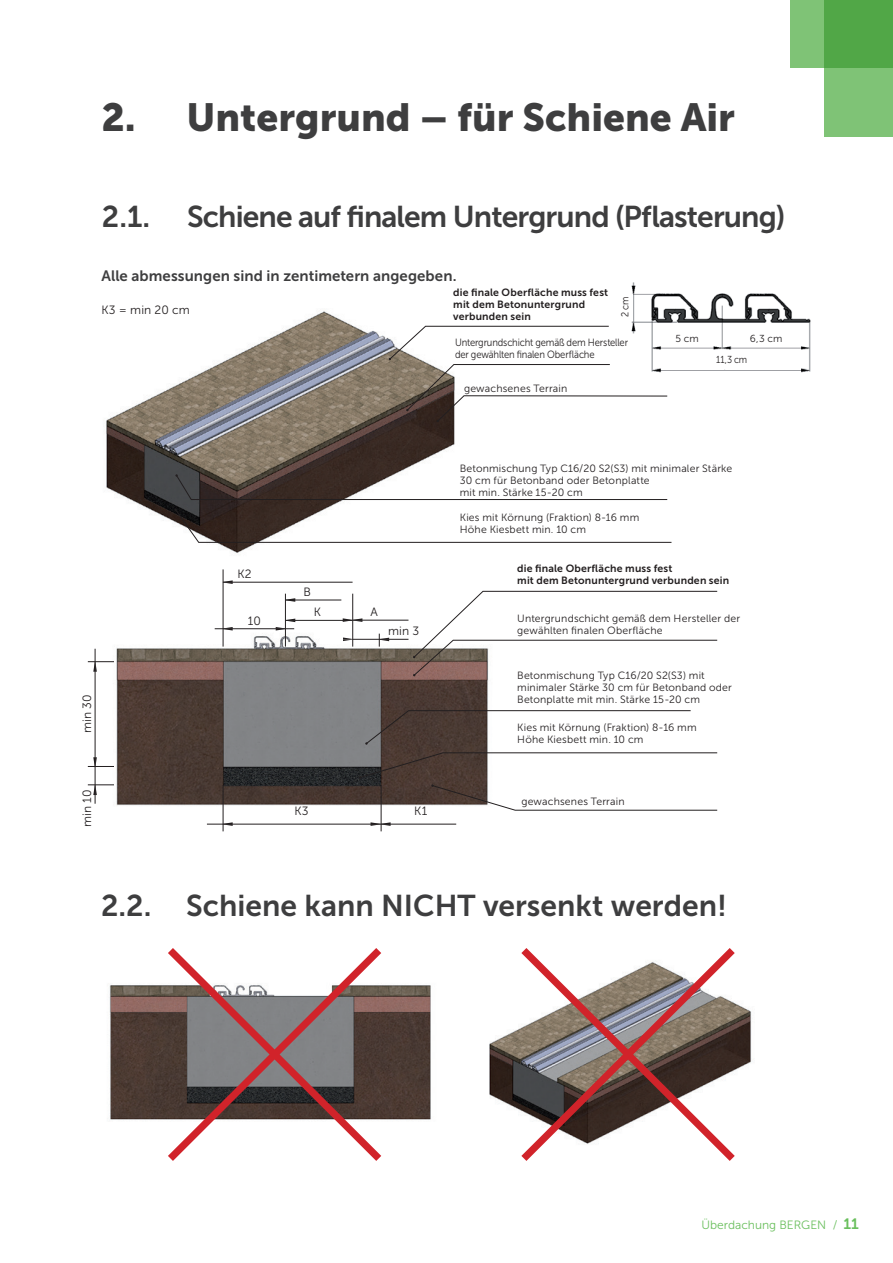
<style>
.page{position:relative;width:893px;height:1263px;background:#fff}
.page>*{position:absolute;margin:0;border:0;box-sizing:border-box;transform-origin:0 0}
.h2_Header{font:39px "Museo Sans 900";color:#3e3e3f}
.h2_Header-2{font:30px "Museo Sans 700";letter-spacing:-.03em;color:#3e3e3f}
.h2_Header-3{font:30px "Museo Sans 700";color:#3e3e3f}
.t1{font:15px "Museo Sans 700";letter-spacing:.005em;color:#3e3e3f}
.t2{font:12px "Museo Sans 300";letter-spacing:.01em;color:#231f20}
.t3{font:12px "Museo Sans 300";color:#6abf5d}
.t4{font:10.5px/12px "Museo Sans 300";letter-spacing:.015em;color:#231f20}
.t5{font:10.5px/12px "Museo Sans 700";letter-spacing:.015em;color:#231f20}
.t6{font:10.5px/12px "Museo Sans 300";letter-spacing:-.01em;color:#231f20;scale:.9 1}
.t7{font:10.2px "Museo Sans 300";letter-spacing:.005em;color:#231f20;scale:.9 1}
.t8{font:10.2px "Museo Sans 300";letter-spacing:.005em;color:#231f20}
.s1{font-family:"Museo Sans 700";font-size:15px}
</style>
<div class="page">
<div style="left:790px;top:0;width:103px;height:68px;background:#7fc376"></div>
<svg style="left:824px;top:0;width:69px;height:137px;background:#68b55e"></svg>
<img style="left:631px;top:282px;width:180px;height:91px">
<div style="left:663px;top:334px;width:48px;height:13px;background:#fff"></div>
<div style="left:663px;top:356px;width:138px;height:12px;background:#fff"></div>
<div style="left:621px;top:294px;width:11px;height:26px;background:#fff"></div>
<div style="left:742px;top:334px;width:49px;height:13px;background:#fff"></div>
<img style="left:116px;top:624px;width:372px;height:189px">
<div style="left:236px;top:614px;width:37px;height:13px;background:#fff"></div>
<div style="left:228px;top:806px;width:147px;height:13px;background:#fff"></div>
<svg style="left:359px;top:752px;width:359px;height:59px"></svg>
<svg style="left:413px;top:591px;width:305px;height:85px"></svg>
<svg style="left:365px;top:710px;width:326px;height:35px"></svg>
<div style="left:517px;top:669px;width:232px;height:36px;background:#fff"></div>
<hr style="left:381px;top:785px;width:1px;height:46px;background:#231f20">
<hr style="left:223px;top:785px;width:1px;height:46px;background:#231f20">
<hr style="left:207px;top:824px;width:249px;height:1px;background:#231f20">
<svg style="left:223px;top:822px;width:10px;height:4px"></svg>
<div style="left:387px;top:806px;width:68px;height:13px;background:#fff"></div>
<svg style="left:371px;top:822px;width:20px;height:4px"></svg>
<hr style="left:285px;top:594px;width:1px;height:53px;background:#231f20">
<hr style="left:223px;top:569px;width:1px;height:78px;background:#231f20">
<hr style="left:215px;top:628px;width:79px;height:1px;background:#231f20">
<svg style="left:223px;top:627px;width:10px;height:3px"></svg>
<hr style="left:286px;top:600px;width:55px;height:1px;background:#231f20">
<svg style="left:285px;top:598px;width:10px;height:4px"></svg>
<hr style="left:223px;top:582px;width:130px;height:1px;background:#231f20">
<svg style="left:223px;top:580px;width:10px;height:4px"></svg>
<hr style="left:286px;top:620px;width:67px;height:1px;background:#231f20">
<svg style="left:276px;top:619px;width:19px;height:11px"></svg>
<hr style="left:352px;top:594px;width:1px;height:53px;background:#231f20">
<hr style="left:353px;top:620px;width:55px;height:1px;background:#231f20">
<svg style="left:343px;top:618px;width:19px;height:4px"></svg>
<div style="left:381px;top:624px;width:45px;height:13px;background:#fff"></div>
<hr style="left:353px;top:639px;width:55px;height:1px;background:#231f20">
<svg style="left:379px;top:634px;width:10px;height:13px"></svg>
<svg style="left:343px;top:637px;width:10px;height:4px"></svg>
<hr style="left:95px;top:649px;width:1px;height:155px;background:#231f20">
<svg style="left:88px;top:757px;width:26px;height:10px"></svg>
<svg style="left:88px;top:661px;width:26px;height:11px"></svg>
<svg style="left:88px;top:784px;width:26px;height:11px"></svg>
<img style="left:106px;top:311px;width:408px;height:242px">
<svg style="left:175px;top:474px;width:493px;height:26px"></svg>
<div style="left:460px;top:462px;width:283px;height:35px;background:#fff"></div>
<svg style="left:389px;top:326px;width:279px;height:96px"></svg>
<svg style="left:174px;top:508px;width:498px;height:35px"></svg>
<img style="left:489px;top:1006px;width:263px;height:101px">
<img style="left:109px;top:985px;width:322px;height:135px">
<svg style="left:160px;top:948px;width:229px;height:213px"></svg>
<svg style="left:514px;top:948px;width:228px;height:213px"></svg>
<p class="h2_Header" style="left:101px;top:95px;width:635px">2. Untergrund – für Schiene Air</p>
<p class="h2_Header-2" style="left:102px;top:200px;width:685px">2.1. Schiene auf finalem Untergrund (Pflasterung)</p>
<p class="t1" style="left:101px;top:267px;width:357px">Alle abmessungen sind in zentimetern angegeben.</p>
<p class="t2" style="left:101px;top:303px;width:90px">K3 = min 20 cm</p>
<p class="t5" style="left:453px;top:286px;width:156px">die finale Oberfläche muss fest</p>
<p class="t5" style="left:453px;top:298px;width:133px">mit dem Betonuntergrund verbunden sein</p>
<p class="t7" style="left:619px;top:317px;width:24px;rotate:-90deg">2 cm</p>
<p class="t6" style="left:455px;top:337px;width:194px">Untergrundschicht gemäß dem Hersteller der gewählten finalen Oberfläche</p>
<p class="t4" style="left:464px;top:382px;width:105px">gewachsenes Terrain</p>
<p class="t8" style="left:675px;top:333px;width:25px">5 cm</p>
<p class="t8" style="left:750px;top:333px;width:34px">6,3 cm</p>
<p class="t7" style="left:716px;top:354px;width:36px">11,3 cm</p>
<p class="t2" style="left:81px;top:733px;width:40px;rotate:-90deg">min 30</p>
<p class="t2" style="left:81px;top:827px;width:39px;rotate:-90deg">min 10</p>
<p class="t2" style="left:237px;top:568px;width:16px">K2</p>
<p class="t2" style="left:248px;top:614px;width:15px">10</p>
<p class="t2" style="left:303px;top:585px;width:9px">B</p>
<p class="t2" style="left:314px;top:606px;width:9px">K</p>
<p class="t2" style="left:371px;top:606px;width:9px">A</p>
<p class="t2" style="left:388px;top:625px;width:33px">min 3</p>
<p class="t2" style="left:295px;top:804px;width:16px">K3</p>
<p class="t2" style="left:414px;top:804px;width:15px">K1</p>
<p class="t4" style="left:460px;top:462px;width:274px">Betonmischung Typ C16/20 S2(S3) mit minimaler Stärke<br>30 cm für Betonband oder Betonplatte<br>mit min. Stärke 15-20 cm</p>
<p class="t4" style="left:460px;top:512px;width:181px">Kies mit Körnung (Fraktion) 8-16 mm<br>Höhe Kiesbett min. 10 cm</p>
<p class="t5" style="left:517px;top:562px;width:157px">die finale Oberfläche muss fest</p>
<p class="t5" style="left:517px;top:574px;width:214px">mit dem Betonuntergrund verbunden sein</p>
<p class="t4" style="left:517px;top:612px;width:224px">Untergrundschicht gemäß dem Hersteller der gewählten finalen Oberfläche</p>
<p class="t4" style="left:517px;top:669px;width:216px">Betonmischung Typ C16/20 S2(S3) mit minimaler Stärke 30 cm für Betonband oder<br>Betonplatte mit min. Stärke 15-20 cm</p>
<p class="t4" style="left:517px;top:721px;width:181px">Kies mit Körnung (Fraktion) 8-16 mm<br>Höhe Kiesbett min. 10 cm</p>
<p class="t4" style="left:521px;top:795px;width:105px">gewachsenes Terrain</p>
<p class="h2_Header-3" style="left:101px;top:889px;width:627px">2.2. Schiene kann NICHT versenkt werden!</p>
<p class="t3" style="left:701px;top:1218px;width:159px">Überdachung BERGEN / <span class="s1">11</span></p>
</div>
